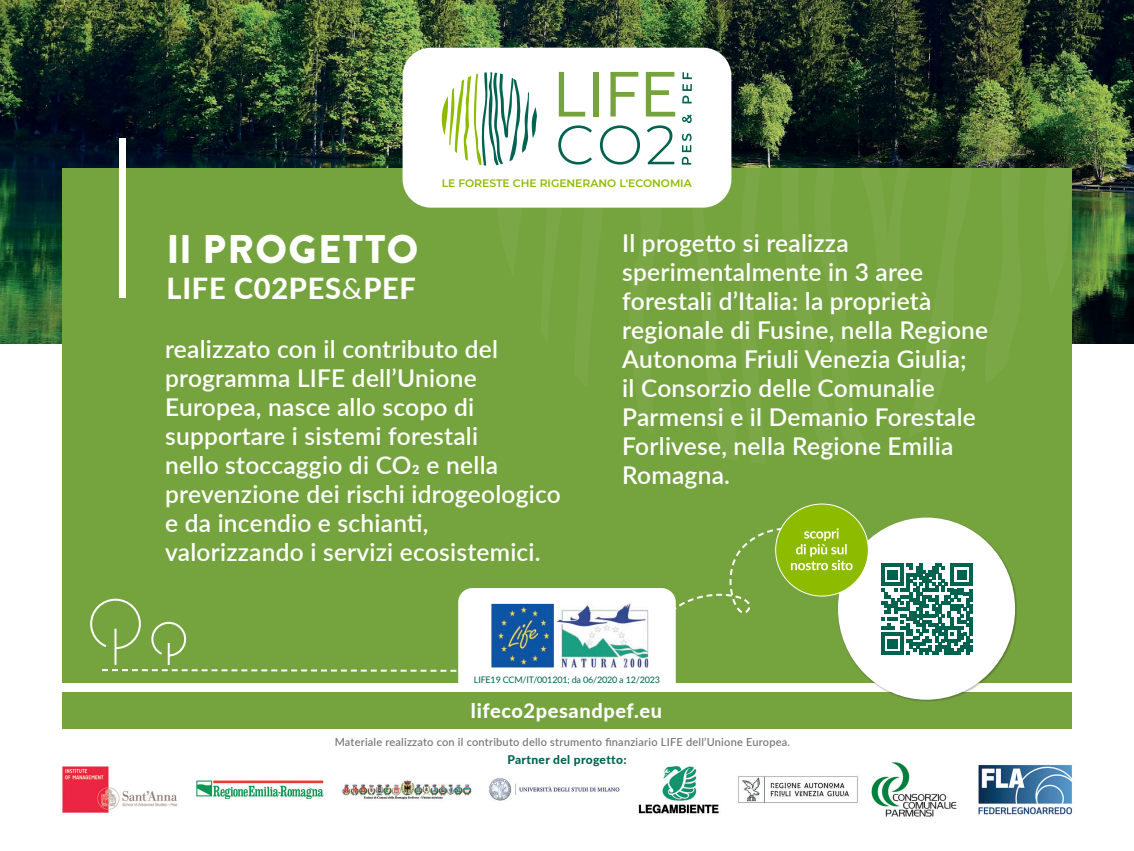
<style>
.page{position:relative;width:1134px;height:851px;background:#fff}
.page>*{position:absolute;margin:0;border:0;box-sizing:border-box;transform-origin:0 0}
.t1{font:900 40px "Brandon Grotesque";letter-spacing:.035em;color:#fff}
.t2{font:800 29px "Lato";letter-spacing:.025em;color:#fff}
.t3{font:600 24.5px/29px "Lato";letter-spacing:.01em;color:#fff}
.t4{font:800 20px "Lato";letter-spacing:.03em;color:#fff}
.t5{font:800 12px "Lato";letter-spacing:.03em;color:#006350}
.t6{font:500 11px "Lato";letter-spacing:.02em;color:#231f20}
.t7{font:600 10.8px "Montserrat";color:#8dbb00}
.t8{font:9px "Lato";letter-spacing:-.02em;color:#006350}
.s1{font-weight:400}
</style>
<div class="page">
<img style="left:0;top:0;width:1134px;height:343px">
<div style="left:62px;top:169px;width:1009px;height:513px;background:#75a33d"></div>
<img style="left:481px;top:163px;width:590px;height:343px">
<img style="left:62px;top:762px;width:1010px;height:55px">
<div style="left:403px;top:48px;width:328px;height:159px;background:#fff;border-radius:28px"></div>
<svg style="left:559px;top:72px;width:26px;height:44px"></svg>
<div style="left:593px;top:72px;width:5px;height:44px;background:#75a33d"></div>
<svg style="left:610px;top:72px;width:28px;height:44px"></svg>
<svg style="left:646px;top:72px;width:29px;height:44px"></svg>
<svg style="left:558px;top:125px;width:34px;height:39px"></svg>
<svg style="left:600px;top:125px;width:40px;height:39px"></svg>
<svg style="left:647px;top:125px;width:27px;height:39px"></svg>
<svg style="left:682px;top:133px;width:10px;height:32px"></svg>
<svg style="left:682px;top:114px;width:10px;height:9px"></svg>
<svg style="left:682px;top:72px;width:10px;height:31px"></svg>
<svg style="left:442px;top:72px;width:95px;height:94px"></svg>
<div style="left:458px;top:588px;width:218px;height:131px;background:#fff;border-radius:14px"></div>
<div style="left:62px;top:692px;width:1009px;height:37px;background:#75a33d"></div>
<div style="left:837px;top:517px;width:180px;height:185px;background:#231f20;opacity:.28"></div>
<div style="left:838px;top:517px;width:177px;height:182px;background:#fff;border-radius:50%"></div>
<div style="left:776px;top:504px;width:92px;height:92px;background:#8dbb00;border-radius:50%"></div>
<svg style="left:647px;top:517px;width:213px;height:154px"></svg>
<svg style="left:881px;top:563px;width:92px;height:91px"></svg>
<svg style="left:90px;top:597px;width:370px;height:75px"></svg>
<img style="left:491px;top:599px;width:164px;height:72px">
<div style="left:119px;top:138px;width:6px;height:160px;background:#fff"></div>
<p class="t7" style="left:442px;top:175px;width:252px">LE FORESTE CHE RIGENERANO L'ECONOMIA</p>
<p class="t1" style="left:167px;top:221px;width:253px">Il PROGETTO</p>
<p class="t2" style="left:167px;top:267px;width:251px">LIFE C02PES<span class="s1">&amp;</span>PEF</p>
<p class="t3" style="left:165px;top:334px;width:397px">realizzato con il contributo del programma LIFE dell’Unione<br>Europea, nasce allo scopo di supportare i sistemi forestali<br>nello stoccaggio di CO2 e nella prevenzione dei rischi idrogeologico e da incendio e schianti, valorizzando i servizi ecosistemici.</p>
<p class="t3" style="left:622px;top:227px;width:367px">Il progetto si realizza sperimentalmente in 3 aree forestali d’Italia: la proprietà regionale di Fusine, nella Regione<br>Autonoma Friuli Venezia Giulia;<br>il Consorzio delle Comunalie<br>Parmensi e il Demanio Forestale<br>Forlivese, nella Regione Emilia<br>Romagna.</p>
<p class="t8" style="left:474px;top:673px;width:188px">LIFE19 CCM/IT/001201; da 06/2020 a 12/2023</p>
<p class="t4" style="left:471px;top:696px;width:193px">lifeco2pesandpef.eu</p>
<p class="t6" style="left:335px;top:734px;width:457px">Materiale realizzato con il contributo dello strumento finanziario LIFE dell’Unione Europea.</p>
<p class="t5" style="left:507px;top:750px;width:121px">Partner del progetto:</p>
</div>
